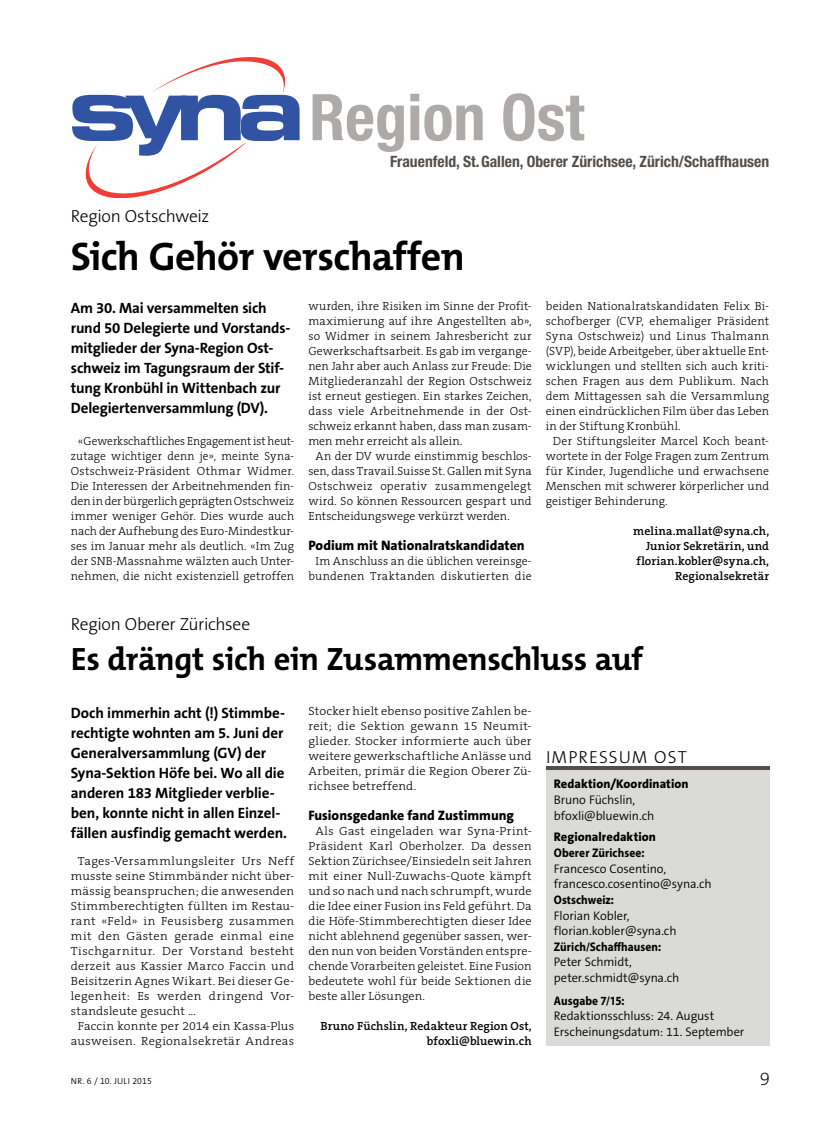
<style>
.page{position:relative;width:833px;height:1134px;background:#fff}
.page>*{position:absolute;margin:0;border:0;box-sizing:border-box;transform-origin:0 0}
.t1{font:700 condensed 64.38px "Helvetica Neue LT Std";color:#adaaa9}
.t2{font:700 40px "The Mix B W7";letter-spacing:-.02em;color:#000}
.t3{font:700 32.5px "The Mix B W7";letter-spacing:-.015em;color:#000}
.t4{font:200 18.75px "The Sans B W2";color:#000}
.t5{font:300 17.5px "The Sans B W3";letter-spacing:-.015em;color:#000}
.t6{font:300 17.5px "The Sans B W3";letter-spacing:.065em;color:#000}
.t7{font:700 condensed 15.62px "Helvetica Neue";color:#544d48}
.t8{font:700 15px/20px "The Sans B W7";letter-spacing:-.01em;color:#000}
.t9{font:800 13.75px "The Sans B W8";color:#000}
.t10{font:300 12.5px/15.6px "The Sans B W4";letter-spacing:-.01em;color:#000}
.t11{font:700 12.5px "Myriad Pro";letter-spacing:.005em;color:#000;scale:.9 1}
.t12{font:800 12.5px "The Sans B W8";letter-spacing:.005em;color:#000}
.t13{font:300 11.88px/15px "The Serif B W3";letter-spacing:.015em;color:#000;text-align:center}
.t14{font:300 11.88px/15px "The Serif B W3";letter-spacing:.015em;color:#000;text-align:justify;scale:1.05 1}
.t15{font:600 11.88px/15px "The Serif B W6";letter-spacing:.015em;color:#000;text-align:right}
.t16{font:300 11.88px "The Serif B W3";letter-spacing:.035em;color:#000;scale:1.05 1}
.t17{font:300 8.75px "The Sans B W4";letter-spacing:.03em;color:#000}
</style>
<div class="page">
<svg style="left:72px;top:57px;width:228px;height:141px"></svg>
<div style="left:546px;top:766px;width:223px;height:279px;background:#dadad9"></div>
<hr style="left:546px;top:766px;width:223px;height:4px;background:#544d48">
<h1 class="t1" style="left:309px;top:78px;width:276px">Region Ost</h1>
<h3 class="t7" style="left:390px;top:152px;width:381px">Frauenfeld, St.Gallen, Oberer Zürichsee, Zürich/Schaffhausen</h3>
<h3 class="t5" style="left:71px;top:205px;width:140px">Region Ostschweiz</h3>
<h2 class="t2" style="left:71px;top:231px;width:395px">Sich Gehör verschaffen</h2>
<p class="t8" style="left:71px;top:298px;width:221px">Am 30. Mai versammelten sich rund 50 Delegierte und Vorstands&shy;mitglieder der Syna-Region Ost&shy;schweiz im Tagungsraum der Stif&shy;tung Kronbühl in Wittenbach zur<br>Delegiertenversammlung (DV).</p>
<p class="t13" style="left:71px;top:434px;width:225px">«Gewerkschaftliches Engagement ist heut&shy;zutage wichtiger denn je», meinte Syna-Ostschweiz-Präsident Othmar Widmer.<br>Die Interessen der Arbeitnehmenden fin&shy;den in der bürgerlich geprägten Ostschweiz immer weniger Gehör. Dies wurde auch nach der Aufhebung des Euro-Mindestkur&shy;ses im Januar mehr als deutlich. «Im Zug der SNB-Massnahme wälzten auch Unter&shy;nehmen, die nicht existenziell getroffen</p>
<p class="t13" style="left:308px;top:299px;width:225px">wurden, ihre Risiken im Sinne der Profit-</p>
<p class="t13" style="left:308px;top:314px;width:225px">maximierung auf ihre Angestellten ab»,</p>
<p class="t13" style="left:308px;top:329px;width:225px">so Widmer in seinem Jahresbericht zur</p>
<p class="t13" style="left:308px;top:344px;width:225px">Gewerkschaftsarbeit. Es gab im vergange-</p>
<p class="t13" style="left:308px;top:359px;width:225px">nen Jahr aber auch Anlass zur Freude: Die</p>
<p class="t13" style="left:308px;top:374px;width:225px">Mitgliederanzahl der Region Ostschweiz</p>
<p class="t13" style="left:308px;top:389px;width:225px">ist erneut gestiegen. Ein starkes Zeichen,</p>
<p class="t13" style="left:308px;top:404px;width:225px">dass viele Arbeitnehmende in der Ost-</p>
<p class="t13" style="left:308px;top:419px;width:225px">schweiz erkannt haben, dass man zusam-</p>
<p class="t13" style="left:308px;top:434px;width:156px">men mehr erreicht als allein.</p>
<p class="t13" style="left:315px;top:449px;width:218px">An der DV wurde einstimmig beschlos-</p>
<p class="t13" style="left:308px;top:464px;width:225px">sen, dass Travail.Suisse St. Gallen mit Syna</p>
<p class="t13" style="left:308px;top:479px;width:225px">Ostschweiz operativ zusammengelegt</p>
<p class="t13" style="left:308px;top:494px;width:225px">wird. So können Ressourcen gespart und</p>
<p class="t13" style="left:308px;top:509px;width:203px">Entscheidungswege verkürzt werden.</p>
<p class="t9" style="left:308px;top:537px;width:218px">Podium mit Nationalratskandidaten</p>
<p class="t13" style="left:308px;top:554px;width:225px">Im Anschluss an die üblichen vereinsge&shy;bundenen Traktanden diskutierten die</p>
<p class="t13" style="left:546px;top:299px;width:225px">beiden Nationalratskandidaten Felix Bi-</p>
<p class="t13" style="left:546px;top:314px;width:225px">schofberger (CVP, ehemaliger Präsident</p>
<p class="t13" style="left:546px;top:329px;width:225px">Syna Ostschweiz) und Linus Thalmann</p>
<p class="t13" style="left:546px;top:344px;width:225px">(SVP), beide Arbeitgeber, über aktuelle Ent-</p>
<p class="t13" style="left:546px;top:359px;width:225px">wicklungen und stellten sich auch kriti-</p>
<p class="t13" style="left:546px;top:374px;width:225px">schen Fragen aus dem Publikum. Nach</p>
<p class="t13" style="left:546px;top:389px;width:225px">dem Mittagessen sah die Versammlung</p>
<p class="t13" style="left:546px;top:404px;width:225px">einen eindrücklichen Film über das Leben</p>
<p class="t13" style="left:546px;top:419px;width:136px">in der Stiftung Kronbühl.</p>
<p class="t13" style="left:553px;top:434px;width:218px">Der Stiftungsleiter Marcel Koch beant-</p>
<p class="t13" style="left:546px;top:449px;width:225px">wortete in der Folge Fragen zum Zentrum</p>
<p class="t13" style="left:546px;top:464px;width:225px">für Kinder, Jugendliche und erwachsene</p>
<p class="t13" style="left:546px;top:479px;width:225px">Menschen mit schwerer körperlicher und</p>
<p class="t13" style="left:546px;top:494px;width:123px">geistiger Behinderung.</p>
<p class="t15" style="left:633px;top:524px;width:137px">melina.mallat@syna.ch,<br>Junior Sekretärin, und florian.kobler@syna.ch,<br>Regionalsekretär</p>
<h3 class="t5" style="left:71px;top:612px;width:181px">Region Oberer Zürichsee</h3>
<h3 class="t3" style="left:71px;top:638px;width:573px">Es drängt sich ein Zusammenschluss auf</h3>
<p class="t8" style="left:71px;top:703px;width:218px">Doch immerhin acht (!) Stimmbe&shy;rechtigte wohnten am 5. Juni der<br>Generalversammlung (GV) der<br>Syna-Sektion Höfe bei. Wo all die anderen 183 Mitglieder verblie&shy;ben, konnte nicht in allen Einzel&shy;fällen ausfindig gemacht werden.</p>
<p class="t14" style="left:78px;top:854px;width:207px">Tages-Versammlungsleiter Urs Neff</p>
<p class="t14" style="left:71px;top:869px;width:214px">musste seine Stimmbänder nicht über-</p>
<p class="t14" style="left:71px;top:884px;width:214px">mässig beanspruchen; die anwesenden</p>
<p class="t14" style="left:71px;top:899px;width:214px">Stimmberechtigten füllten im Restau-</p>
<p class="t14" style="left:71px;top:914px;width:214px">rant «Feld» in Feusisberg zusammen</p>
<p class="t14" style="left:71px;top:929px;width:214px">mit den Gästen gerade einmal eine</p>
<p class="t16" style="left:71px;top:944px;width:214px">Tischgarnitur. Der Vorstand besteht</p>
<p class="t14" style="left:71px;top:959px;width:214px">derzeit aus Kassier Marco Faccin und</p>
<p class="t14" style="left:71px;top:974px;width:214px">Beisitzerin Agnes Wikart. Bei dieser Ge-</p>
<p class="t14" style="left:71px;top:989px;width:214px">legenheit: Es werden dringend Vor-</p>
<p class="t14" style="left:71px;top:1004px;width:120px">standsleute gesucht …</p>
<p class="t14" style="left:78px;top:1019px;width:207px">Faccin konnte per 2014 ein Kassa-Plus</p>
<p class="t14" style="left:71px;top:1034px;width:214px">ausweisen. Regionalsekretär Andreas</p>
<p class="t14" style="left:308px;top:704px;width:214px">Stocker hielt ebenso positive Zahlen be&shy;reit; die Sektion gewann 15 Neumit&shy;glieder. Stocker informierte auch über weitere gewerkschaftliche Anlässe und Arbeiten, primär die Region Oberer Zü&shy;richsee betreffend.</p>
<p class="t9" style="left:308px;top:807px;width:207px">Fusionsgedanke fand Zustimmung</p>
<p class="t13" style="left:308px;top:824px;width:225px;text-align:justify;text-indent:7px">Als Gast eingeladen war Syna-Print-Präsident Karl Oberholzer. Da dessen Sektion Zürichsee/Einsiedeln seit Jahren mit einer Null-Zuwachs-Quote kämpft und so nach und nach schrumpft, wurde die Idee einer Fusion ins Feld geführt. Da die Höfe-Stimmberechtigten dieser Idee nicht ablehnend gegenüber sassen, wer&shy;den nun von beiden Vorständen entspre&shy;chende Vorarbeiten geleistet. Eine Fusion bedeutete wohl für beide Sektionen die beste aller Lösungen.</p>
<p class="t15" style="left:320px;top:1019px;width:213px">Bruno Füchslin, Redakteur Region Ost, bfoxli@bluewin.ch</p>
<h3 class="t6" style="left:546px;top:745px;width:142px">Impressum ost</h3>
<p class="t12" style="left:554px;top:776px;width:136px">Redaktion/Koordination</p>
<p class="t10" style="left:554px;top:792px;width:102px">Bruno Füchslin, bfoxli@bluewin.ch</p>
<p class="t12" style="left:554px;top:829px;width:104px">Regionalredaktion</p>
<p class="t11" style="left:554px;top:845px;width:102px">Oberer Zürichsee:</p>
<p class="t10" style="left:554px;top:861px;width:159px">Francesco Cosentino, francesco.cosentino@syna.ch</p>
<p class="t11" style="left:554px;top:892px;width:68px">Ostschweiz:</p>
<p class="t10" style="left:554px;top:908px;width:124px">Florian Kobler, florian.kobler@syna.ch</p>
<p class="t11" style="left:554px;top:938px;width:121px">Zürich/Schaffhausen:</p>
<p class="t10" style="left:554px;top:954px;width:127px">Peter Schmidt, peter.schmidt@syna.ch</p>
<p class="t11" style="left:554px;top:992px;width:80px">Ausgabe 7/15:</p>
<p class="t10" style="left:554px;top:1008px;width:192px">Redaktionsschluss: 24. August<br>Erscheinungsdatum: 11. September</p>
<p class="t17" style="left:71px;top:1075px;width:82px">Nr. 6 / 10. Juli 2015</p>
<h3 class="t4" style="left:759px;top:1066px;width:12px">9</h3>
</div>
